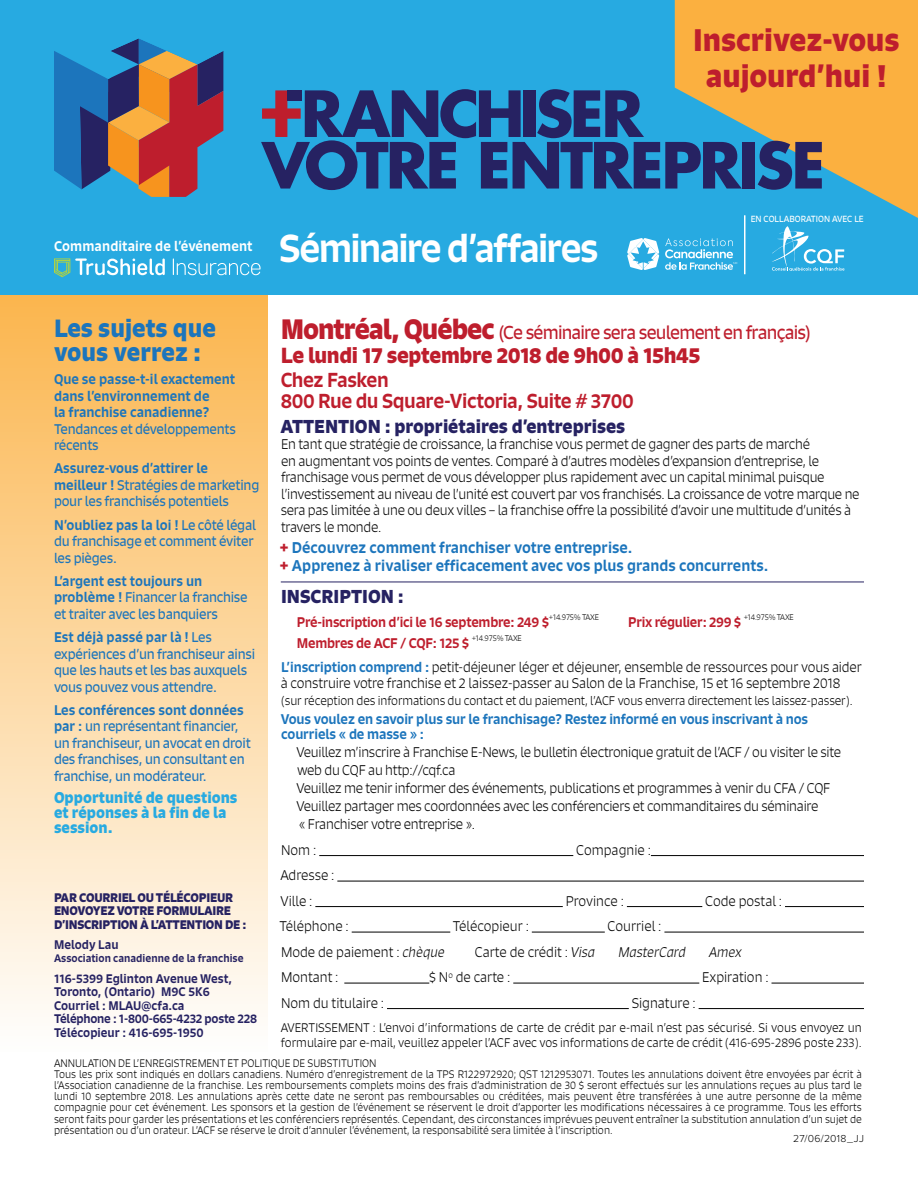
<style>
.page{position:relative;width:918px;height:1188px;background:#fff}
.page>*{position:absolute;margin:0;border:0;box-sizing:border-box;transform-origin:0 0}
.t1{font:500 37.5px "Signo";letter-spacing:-.05em;color:#fff}
.t2{font:700 30px/36px "Signo";letter-spacing:-.005em;color:#be1e2d;text-align:center}
.t3{font:700 24px/24px "Signo";color:#1c75bc}
.t4{font:700 21px "Signo";letter-spacing:-.02em;color:#be1e2d}
.t5{font:500 19.5px/21px "Signo";letter-spacing:-.025em;color:#be1e2d}
.t6{font:18px "Signo";letter-spacing:-.045em;color:#be1e2d}
.t7{font:700 18px "Signo";letter-spacing:-.005em;color:#262262}
.t8{font:500 15px/18px "Signo";color:#1c75bc}
.t9{font:700 15px/15px "Signo";color:#27aae1}
.t10{font:300 13.5px/16.5px "Signo";letter-spacing:-.02em;color:#000}
.t11{font:13.5px/16.5px "Signo";letter-spacing:-.02em;color:#1c75bc}
.t12{font:500 13.5px/16.5px "Signo";letter-spacing:-.01em;color:#1c75bc}
.t13{font:300 13.5px/25.5px "Signo";color:#000}
.t14{font:500 13.5px "Signo";letter-spacing:-.02em;color:#be1e2d}
.t15{font:500 13.5px "Signo";letter-spacing:.005em;color:#fff}
.t16{font:italic 300 13.5px "Signo";color:#000}
.t17{font:300 12px/15px "Signo";color:#000}
.t18{font:500 12px/13.5px "Signo";color:#262262}
.t19{font:700 12px/13.5px "Signo";letter-spacing:-.02em;color:#262262}
.t20{font:300 10.5px/11.2px "Signo";color:#000}
.t21{font:500 10.5px "Signo";color:#262262}
.t22{font:300 10.5px "Proxima Nova";letter-spacing:.025em;color:#000}
.t23{font:8.55px "Signo";color:#fff}
.t24{font:300 7.8px "Signo";letter-spacing:-.02em;color:#000}
.s1{font-weight:500}
.s2{font-weight:700;font-size:27px}
.s3{font-weight:700;color:#be1e2d}
.s4{font-weight:500;color:#1c75bc}
.s5{font-style:italic}
</style>
<div class="page">
<div style="left:0;top:233px;width:267px;height:818px;background:linear-gradient(to bottom,#fbaf3f,#fefefd)"></div>
<div style="left:0;top:0;width:918px;height:294px;background:#27aae1"></div>
<hr style="left:281px;top:582px;width:583px;height:1px;background:#262262">
<hr style="left:319px;top:855px;width:254px;height:1px;background:#000">
<hr style="left:651px;top:855px;width:213px;height:1px;background:#000">
<hr style="left:337px;top:881px;width:527px;height:1px;background:#000">
<hr style="left:315px;top:906px;width:248px;height:1px;background:#000">
<hr style="left:627px;top:906px;width:75px;height:1px;background:#000">
<hr style="left:785px;top:906px;width:79px;height:1px;background:#000">
<hr style="left:352px;top:932px;width:98px;height:1px;background:#000">
<hr style="left:532px;top:932px;width:73px;height:1px;background:#000">
<hr style="left:664px;top:932px;width:200px;height:1px;background:#000">
<hr style="left:344px;top:983px;width:85px;height:1px;background:#000">
<hr style="left:513px;top:983px;width:186px;height:1px;background:#000">
<hr style="left:772px;top:983px;width:92px;height:1px;background:#000">
<hr style="left:387px;top:1008px;width:242px;height:1px;background:#000">
<hr style="left:699px;top:1008px;width:165px;height:1px;background:#000">
<svg style="left:54px;top:259px;width:111px;height:18px"></svg>
<svg style="left:173px;top:259px;width:88px;height:16px"></svg>
<svg style="left:675px;top:0;width:243px;height:218px;fill:#fbb040"></svg>
<svg style="left:54px;top:38px;width:169px;height:159px"></svg>
<svg style="left:261px;top:89px;width:481px;height:101px"></svg>
<div style="left:743px;top:142px;width:12px;height:47px;background:#262262"></div>
<svg style="left:758px;top:141px;width:64px;height:49px"></svg>
<svg style="left:772px;top:226px;width:72px;height:45px"></svg>
<hr style="left:744px;top:215px;width:1px;height:59px;background:#fff">
<svg style="left:665px;top:238px;width:72px;height:32px"></svg>
<svg style="left:627px;top:238px;width:32px;height:32px"></svg>
<h2 class="t2" style="left:693px;top:22px;width:208px">Inscrivez-vous aujourd’hui !</h2>
<p class="t15" style="left:54px;top:237px;width:200px">Commanditaire de l’événement</p>
<h1 class="t1" style="left:279px;top:224px;width:321px">Séminaire d’affaires</h1>
<p class="t23" style="left:751px;top:213px;width:114px">EN COLLABORATION AVEC LE</p>
<h3 class="t3" style="left:54px;top:316px;width:164px">Les sujets que vous verrez :</h3>
<p class="t12" style="left:54px;top:371px;width:183px">Que se passe-t-il exactement dans l’environnement de<br>la franchise canadienne?</p>
<p class="t11" style="left:54px;top:420px;width:184px">Tendances et développements récents</p>
<p class="t11" style="left:54px;top:460px;width:207px"><span class="s1">Assurez-vous d’attirer le meilleur !</span> Stratégies de marketing pour les franchisés potentiels</p>
<p class="t11" style="left:54px;top:516px;width:204px"><span class="s1">N’oubliez pas la loi !</span> Le côté légal du franchisage et comment éviter les pièges.</p>
<p class="t11" style="left:54px;top:573px;width:195px"><span class="s1">L’argent est toujours un problème !</span> Financer la franchise et traiter avec les banquiers</p>
<p class="t11" style="left:54px;top:629px;width:203px"><span class="s1">Est déjà passé par là !</span> Les expériences d’un franchiseur ainsi que les hauts et les bas auxquels vous pouvez vous attendre.</p>
<p class="t11" style="left:54px;top:702px;width:198px"><span class="s1">Les conférences sont données par :</span> un représentant financier, un franchiseur, un avocat en droit des franchises, un consultant en franchise, un modérateur.</p>
<p class="t9" style="left:54px;top:789px;width:185px">Opportunité de questions et réponses à la fin de la session.</p>
<p class="t19" style="left:54px;top:890px;width:194px">PAR COURRIEL OU TÉLÉCOPIEUR<br>ENOVOYEZ VOTRE FORMULAIRE<br>D’INSCRIPTION À L’ATTENTION DE :</p>
<p class="t18" style="left:54px;top:938px;width:66px">Melody Lau</p>
<p class="t21" style="left:54px;top:952px;width:191px">Association canadienne de la franchise</p>
<p class="t18" style="left:54px;top:971px;width:205px">116-5399 Eglinton Avenue West,<br>Toronto, (Ontario) M9C 5K6<br>Courriel : MLAU@cfa.ca<br>Téléphone : 1-800-665-4232 poste 228<br>Télécopieur : 416-695-1950</p>
<h3 class="t6" style="left:281px;top:321px;width:532px"><span class="s2">Montréal, Québec</span> (Ce séminaire sera seulement en français)</h3>
<h3 class="t4" style="left:281px;top:342px;width:421px">Le lundi 17 septembre 2018 de 9h00 à 15h45</h3>
<h3 class="t5" style="left:281px;top:369px;width:354px">Chez Fasken<br>800 Rue du Square-Victoria, Suite # 3700</h3>
<h3 class="t7" style="left:281px;top:415px;width:346px">ATTENTION : propriétaires d’entreprises</h3>
<p class="t10" style="left:281px;top:436px;width:580px">En tant que stratégie de croissance, la franchise vous permet de gagner des parts de marché<br>en augmentant vos points de ventes. Comparé à d’autres modèles d’expansion d’entreprise, le franchisage vous permet de vous développer plus rapidement avec un capital minimal puisque l’investissement au niveau de l’unité est couvert par vos franchisés. La croissance de votre marque ne sera pas limitée à une ou deux villes – la franchise offre la possibilité d’avoir une multitude d’unités à travers le monde.</p>
<p class="t8" style="left:279px;top:538px;width:491px"><span class="s3">+</span> Découvrez comment franchiser votre entreprise.<br><span class="s3">+</span> Apprenez à rivaliser efficacement avec vos plus grands concurrents.</p>
<h3 class="t7" style="left:281px;top:584px;width:124px">INSCRIPTION :</h3>
<p class="t14" style="left:297px;top:614px;width:254px">Pré-inscription d’ici le 16 septembre: 249 $</p>
<p class="t24" style="left:549px;top:612px;width:52px">+14.975% TAXE</p>
<p class="t14" style="left:628px;top:614px;width:115px">Prix régulier: 299 $</p>
<p class="t24" style="left:744px;top:612px;width:52px">+14.975% TAXE</p>
<p class="t14" style="left:297px;top:635px;width:174px">Membres de ACF / CQF: 125 $</p>
<p class="t24" style="left:472px;top:633px;width:52px">+14.975% TAXE</p>
<p class="t10" style="left:281px;top:658px;width:583px"><span class="s4">L’inscription comprend :</span> petit-déjeuner léger et déjeuner, ensemble de ressources pour vous aider à construire votre franchise et 2 laissez-passer au Salon de la Franchise, 15 et 16 septembre 2018</p>
<p class="t17" style="left:281px;top:693px;width:574px">(sur réception des informations du contact et du paiement, l’ACF vous enverra directement les laissez-passer).</p>
<p class="t12" style="left:281px;top:712px;width:529px;line-height:15px">Vous voulez en savoir plus sur le franchisage? Restez informé en vous inscrivant à nos courriels « de masse » :</p>
<p class="t10" style="left:297px;top:743px;width:546px;line-height:18px">Veuillez m’inscrire à Franchise E-News, le bulletin électronique gratuit de l’ACF / ou visiter le site web du CQF au http://cqf.ca<br>Veuillez me tenir informer des événements, publications et programmes à venir du CFA / CQF Veuillez partager mes coordonnées avec les conférenciers et commanditaires du séminaire<br>« Franchiser votre entreprise ».</p>
<p class="t10" style="left:281px;top:842px;width:37px">Nom :</p>
<p class="t13" style="left:576px;top:837px;width:76px">Compagnie :</p>
<p class="t13" style="left:280px;top:863px;width:56px">Adresse :<br>Ville :</p>
<p class="t13" style="left:566px;top:888px;width:60px">Province :</p>
<p class="t13" style="left:705px;top:888px;width:79px">Code postal :</p>
<p class="t13" style="left:280px;top:914px;width:71px">Téléphone :</p>
<p class="t13" style="left:453px;top:914px;width:78px">Télécopieur :</p>
<p class="t13" style="left:608px;top:914px;width:55px">Courriel :</p>
<p class="t13" style="left:281px;top:939px;width:165px">Mode de paiement : <span class="s5">chèque</span></p>
<p class="t13" style="left:475px;top:939px;width:122px">Carte de crédit : <span class="s5">Visa</span></p>
<p class="t16" style="left:618px;top:943px;width:69px">MasterCard</p>
<p class="t16" style="left:709px;top:943px;width:34px">Amex</p>
<p class="t13" style="left:281px;top:965px;width:59px">Montant :</p>
<p class="t10" style="left:429px;top:969px;width:83px">$ N<sup>o</sup> de carte :</p>
<p class="t13" style="left:702px;top:965px;width:68px">Expiration :</p>
<p class="t13" style="left:281px;top:990px;width:105px">Nom du titulaire :</p>
<p class="t13" style="left:632px;top:990px;width:66px">Signature :</p>
<p class="t17" style="left:281px;top:1021px;width:583px">AVERTISSEMENT : L’envoi d’informations de carte de crédit par e-mail n’est pas sécurisé. Si vous envoyez un formulaire par e-mail, veuillez appeler l’ACF avec vos informations de carte de crédit (416-695-2896 poste 233).</p>
<p class="t20" style="left:54px;top:1057px;width:809px">ANNULATION DE L’ENREGISTREMENT ET POLITIQUE DE SUBSTITUTION<br>Tous les prix sont indiqués en dollars canadiens. Numéro d’enregistrement de la TPS R122972920; QST 1212953071. Toutes les annulations doivent être envoyées par écrit à l’Association canadienne de la franchise. Les remboursements complets moins des frais d’administration de 30 $ seront effectués sur les annulations reçues au plus tard le lundi 10 septembre 2018. Les annulations après cette date ne seront pas remboursables ou créditées, mais peuvent être transférées à une autre personne de la même compagnie pour cet événement. Les sponsors et la gestion de l’événement se réservent le droit d’apporter les modifications nécessaires à ce programme. Tous les efforts seront faits pour garder les présentations et les conférenciers représentés. Cependant, des circonstances imprévues peuvent entraîner la substitution annulation d’un sujet de présentation ou d’un orateur. L’ACF se réserve le droit d’annuler l’événement, la responsabilité sera limitée à l’inscription.</p>
<p class="t22" style="left:793px;top:1131px;width:72px">27/06/2018_JJ</p>
</div>
